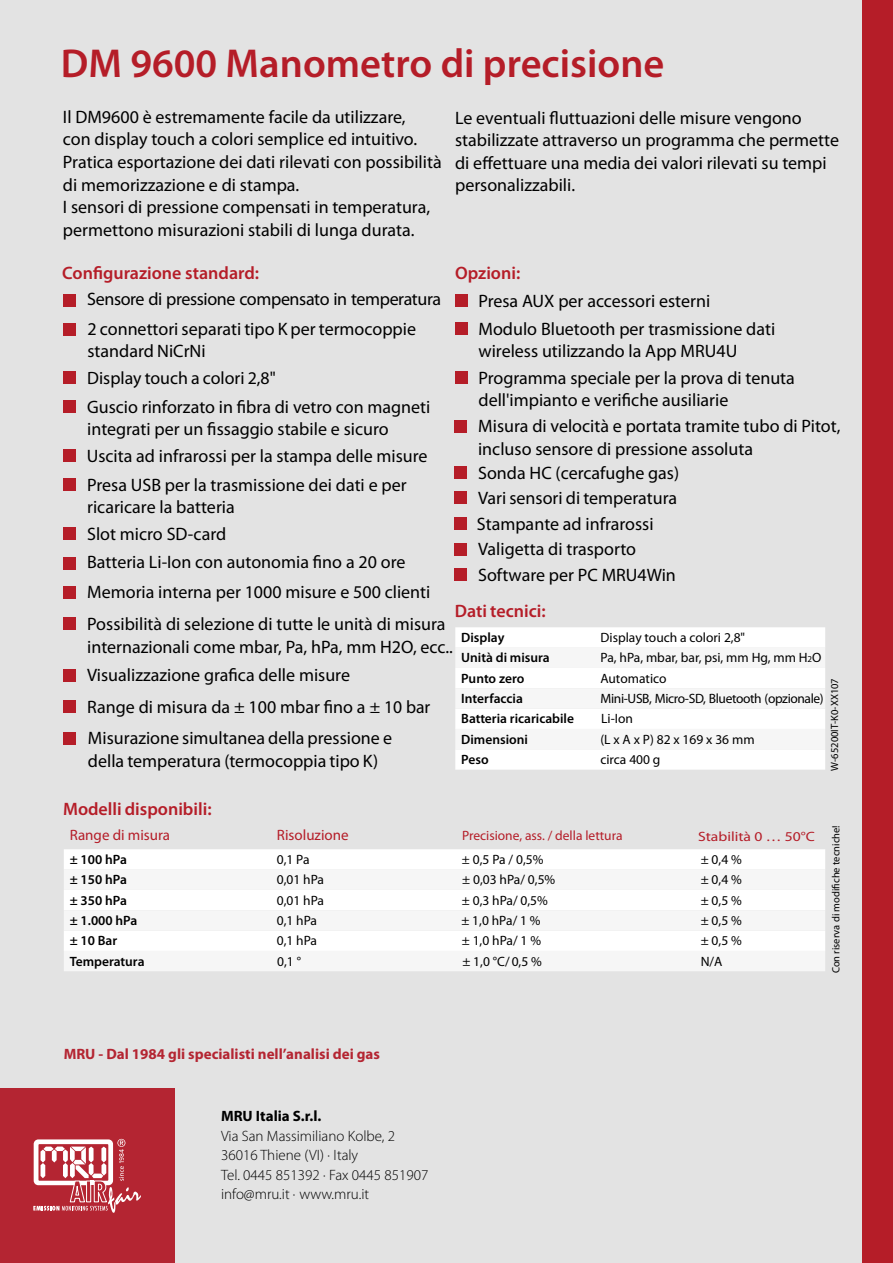
<style>
.page{position:relative;width:893px;height:1263px;background:#e3e3e3}
.page>*{position:absolute;margin:0;border:0;box-sizing:border-box;transform-origin:0 0}
.t1{font:600 40.5px "Myriad Pro";color:#b51d28}
.t2{font:18px/22.5px "Myriad Pro";color:#000}
.t3{font:18px/29.5px "Myriad Pro";letter-spacing:-.02em;color:#000}
.t4{font:600 18px "Myriad Pro";color:#b51d28}
.t5{font:17.85px "Myriad Pro";color:#000}
.t6{font:300 15px/19.5px "Myriad Pro";color:#000}
.t7{font:700 15px "Myriad Pro";color:#b42532}
.t8{font:15px "Myriad Pro";color:#b51d28}
.t9{font:700 15px "Myriad Pro";color:#000}
.t10{font:13.5px "Myriad Pro";color:#000}
.t11{font:600 13.5px "Myriad Pro";color:#000}
.t12{font:13.5px "Myriad Pro";letter-spacing:-.03em;color:#000}
.t13{font:13.5px "Myriad Pro";color:#b51d28}
.t14{font:13.5px "Myriad Pro";color:#b51d28;scale:1.16 1}
.t15{font:10.5px "Myriad Pro";color:#000}
.s1{font-size:9px}
</style>
<div class="page">
<div style="left:862px;top:0;width:31px;height:1263px;background:#b51d28"></div>
<svg style="left:455px;top:627px;width:370px;height:143px;fill:#fff"></svg>
<svg style="left:455px;top:648px;width:370px;height:101px"></svg>
<div style="left:64px;top:849px;width:761px;height:20px;background:#fff"></div>
<svg style="left:64px;top:869px;width:761px;height:102px;fill:#f6f6f6"></svg>
<div style="left:64px;top:294px;width:12px;height:12px;background:#b51d28"></div>
<div style="left:64px;top:323px;width:12px;height:12px;background:#b51d28"></div>
<div style="left:64px;top:372px;width:12px;height:12px;background:#b51d28"></div>
<div style="left:64px;top:401px;width:12px;height:12px;background:#b51d28"></div>
<div style="left:64px;top:450px;width:12px;height:12px;background:#b51d28"></div>
<div style="left:64px;top:479px;width:12px;height:12px;background:#b51d28"></div>
<div style="left:64px;top:527px;width:12px;height:13px;background:#b51d28"></div>
<div style="left:64px;top:557px;width:12px;height:12px;background:#b51d28"></div>
<div style="left:64px;top:587px;width:12px;height:12px;background:#b51d28"></div>
<div style="left:64px;top:618px;width:12px;height:12px;background:#b51d28"></div>
<div style="left:64px;top:669px;width:12px;height:12px;background:#b51d28"></div>
<div style="left:64px;top:701px;width:12px;height:12px;background:#b51d28"></div>
<div style="left:64px;top:732px;width:12px;height:12px;background:#b51d28"></div>
<div style="left:455px;top:294px;width:12px;height:12px;background:#b51d28"></div>
<div style="left:455px;top:322px;width:12px;height:13px;background:#b51d28"></div>
<div style="left:455px;top:371px;width:12px;height:13px;background:#b51d28"></div>
<div style="left:455px;top:466px;width:12px;height:13px;background:#b51d28"></div>
<div style="left:455px;top:420px;width:12px;height:12px;background:#b51d28"></div>
<div style="left:455px;top:492px;width:12px;height:12px;background:#b51d28"></div>
<div style="left:455px;top:517px;width:12px;height:13px;background:#b51d28"></div>
<div style="left:455px;top:543px;width:12px;height:12px;background:#b51d28"></div>
<div style="left:455px;top:568px;width:12px;height:13px;background:#b51d28"></div>
<div style="left:0;top:1089px;width:174px;height:174px;background:#b42532"></div>
<svg style="left:33px;top:1139px;width:108px;height:74px"></svg>
<h1 class="t1" style="left:61px;top:37px;width:605px">DM 9600 Manometro di precisione</h1>
<p class="t2" style="left:63px;top:105px;width:380px">Il DM9600 è estremamente facile da utilizzare,<br>con display touch a colori semplice ed intuitivo.<br>Pratica esportazione dei dati rilevati con possibilità di memorizzazione e di stampa.<br>I sensori di pressione compensati in temperatura, permettono misurazioni stabili di lunga durata.</p>
<p class="t4" style="left:62px;top:261px;width:198px">Configurazione standard:</p>
<p class="t3" style="left:87px;top:284px;width:355px">Sensore di pressione compensato in temperatura<br>2 connettori separati tipo K per termocoppie</p>
<p class="t2" style="left:88px;top:340px;width:120px">standard NiCrNi</p>
<p class="t5" style="left:87px;top:367px;width:190px">Display touch a colori 2,8"</p>
<p class="t2" style="left:87px;top:395px;width:345px">Guscio rinforzato in fibra di vetro con magneti integrati per un fissaggio stabile e sicuro</p>
<p class="t2" style="left:87px;top:442px;width:342px;line-height:28.3px">Uscita ad infrarossi per la stampa delle misure<br>Presa USB per la trasmissione dei dati e per</p>
<p class="t2" style="left:87px;top:493px;width:320px;line-height:27.6px">ricaricare la batteria<br>Slot micro SD-card<br>Batteria Li-Ion con autonomia fino a 20 ore</p>
<p class="t2" style="left:87px;top:576px;width:360px;line-height:31.8px">Memoria interna per 1000 misure e 500 clienti<br>Possibilità di selezione di tutte le unità di misura</p>
<p class="t2" style="left:87px;top:632px;width:367px;line-height:28.5px">internazionali come mbar, Pa, hPa, mm H2O, ecc..<br>Visualizzazione grafica delle misure</p>
<p class="t2" style="left:87px;top:691px;width:336px;line-height:31px">Range di misura da ± 100 mbar fino a 7 bar<br>Misurazione simultanea della pressione e</p>
<p class="t2" style="left:88px;top:749px;width:292px">della temperatura (termocoppia tipo K)</p>
<p class="t2" style="left:455px;top:106px;width:385px">Le eventuali fluttuazioni delle misure vengono stabilizzate attraverso un programma che permette di effettuare una media dei valori rilevati su tempi personalizzabili.</p>
<p class="t4" style="left:455px;top:261px;width:67px">Opzioni:</p>
<p class="t2" style="left:478px;top:286px;width:298px;line-height:28px">Presa AUX per accessori esterni<br>Modulo Bluetooth per trasmissione dati</p>
<p class="t2" style="left:478px;top:338px;width:318px;line-height:26.4px">wireless utilizzando la App MRU4U<br>Programma speciale per la prova di tenuta</p>
<p class="t2" style="left:478px;top:389px;width:251px">dell'impianto e verifiche ausiliarie</p>
<p class="t2" style="left:478px;top:415px;width:364px">Misura di velocità e portata tramite tubo di Pitot, incluso sensore di pressione assoluta</p>
<p class="t2" style="left:477px;top:485px;width:202px;line-height:25.5px">Vari sensori di temperatura<br>Stampante ad infrarossi<br>Valigetta di trasporto<br>Software per PC MRU4Win</p>
<p class="t2" style="left:478px;top:461px;width:203px">Sonda HC (cercafughe gas)</p>
<p class="t4" style="left:455px;top:600px;width:92px">Dati tecnici:</p>
<p class="t11" style="left:461px;top:629px;width:45px">Display</p>
<p class="t10" style="left:601px;top:629px;width:146px">Display touch a colori 2,8"</p>
<p class="t11" style="left:461px;top:649px;width:90px">Unità di misura</p>
<p class="t10" style="left:601px;top:650px;width:223px">Pa, hPa, mbar, bar, psi, mm Hg, mm H<span class="s1">2</span>O</p>
<p class="t11" style="left:461px;top:670px;width:65px">Punto zero</p>
<p class="t10" style="left:600px;top:670px;width:68px">Automatico</p>
<p class="t11" style="left:461px;top:690px;width:63px">Interfaccia</p>
<p class="t12" style="left:600px;top:690px;width:225px">Mini-USB, Micro-SD, Bluetooth (opzionale)</p>
<p class="t11" style="left:461px;top:710px;width:114px">Batteria ricaricabile</p>
<p class="t10" style="left:601px;top:711px;width:33px">Li-Ion</p>
<p class="t11" style="left:461px;top:731px;width:68px">Dimensioni</p>
<p class="t10" style="left:600px;top:731px;width:156px">(L x A x P) 82 x 169 x 36 mm</p>
<p class="t11" style="left:461px;top:751px;width:29px">Peso</p>
<p class="t10" style="left:600px;top:751px;width:62px">circa 400 g</p>
<p class="t15" style="left:828px;top:771px;width:94px;rotate:-90deg">W-65200IT-K0-XX107</p>
<p class="t2" style="left:370px;top:696px;width:62px">± 10 bar</p>
<p class="t4" style="left:63px;top:797px;width:150px">Modelli disponibili:</p>
<p class="t8" style="left:70px;top:826px;width:102px">Range di misura</p>
<p class="t8" style="left:277px;top:826px;width:73px">Risoluzione</p>
<p class="t13" style="left:462px;top:827px;width:162px">Precisione, ass. / della lettura</p>
<p class="t14" style="left:698px;top:828px;width:102px">Stabilità 0 … 50°C</p>
<p class="t11" style="left:70px;top:851px;width:59px">± 100 hPa</p>
<p class="t10" style="left:277px;top:851px;width:34px">0,1 Pa</p>
<p class="t10" style="left:462px;top:851px;width:83px">± 0,5 Pa / 0,5%</p>
<p class="t10" style="left:701px;top:851px;width:43px">± 0,4 %</p>
<p class="t11" style="left:70px;top:871px;width:59px">± 150 hPa</p>
<p class="t10" style="left:277px;top:871px;width:49px">0,01 hPa</p>
<p class="t10" style="left:462px;top:871px;width:95px">± 0,03 hPa/ 0,5%</p>
<p class="t10" style="left:701px;top:871px;width:43px">± 0,4 %</p>
<p class="t11" style="left:70px;top:892px;width:59px">± 350 hPa</p>
<p class="t10" style="left:277px;top:892px;width:49px">0,01 hPa</p>
<p class="t10" style="left:462px;top:892px;width:88px">± 0,3 hPa/ 0,5%</p>
<p class="t10" style="left:701px;top:892px;width:43px">± 0,5 %</p>
<p class="t11" style="left:70px;top:912px;width:69px">± 1.000 hPa</p>
<p class="t10" style="left:277px;top:912px;width:42px">0,1 hPa</p>
<p class="t10" style="left:461px;top:912px;width:81px">± 1,0 hPa/ 1 %</p>
<p class="t10" style="left:701px;top:912px;width:43px">± 0,5 %</p>
<p class="t11" style="left:70px;top:932px;width:49px">± 10 Bar</p>
<p class="t10" style="left:277px;top:932px;width:42px">0,1 hPa</p>
<p class="t10" style="left:462px;top:932px;width:81px">± 1,0 hPa/ 1 %</p>
<p class="t10" style="left:701px;top:932px;width:43px">± 0,5 %</p>
<p class="t11" style="left:70px;top:953px;width:76px">Temperatura</p>
<p class="t10" style="left:277px;top:953px;width:25px">0,1 °</p>
<p class="t10" style="left:462px;top:953px;width:81px">± 1,0 °C/ 0,5 %</p>
<p class="t10" style="left:701px;top:953px;width:23px">N/A</p>
<p class="t15" style="left:829px;top:973px;width:150px;rotate:-90deg">Con riserva di modifiche tecniche!</p>
<p class="t7" style="left:64px;top:1046px;width:318px">MRU - Dal 1984 gli specialisti nell’analisi dei gas</p>
<p class="t9" style="left:221px;top:1108px;width:102px">MRU Italia S.r.l.</p>
<p class="t6" style="left:221px;top:1126px;width:209px">Via San Massimiliano Kolbe, 2<br>36016 Thiene (VI) · Italy<br>Tel. 0445 851392 · Fax 0445 851907 info@mru.it · www.mru.it</p>
</div>
